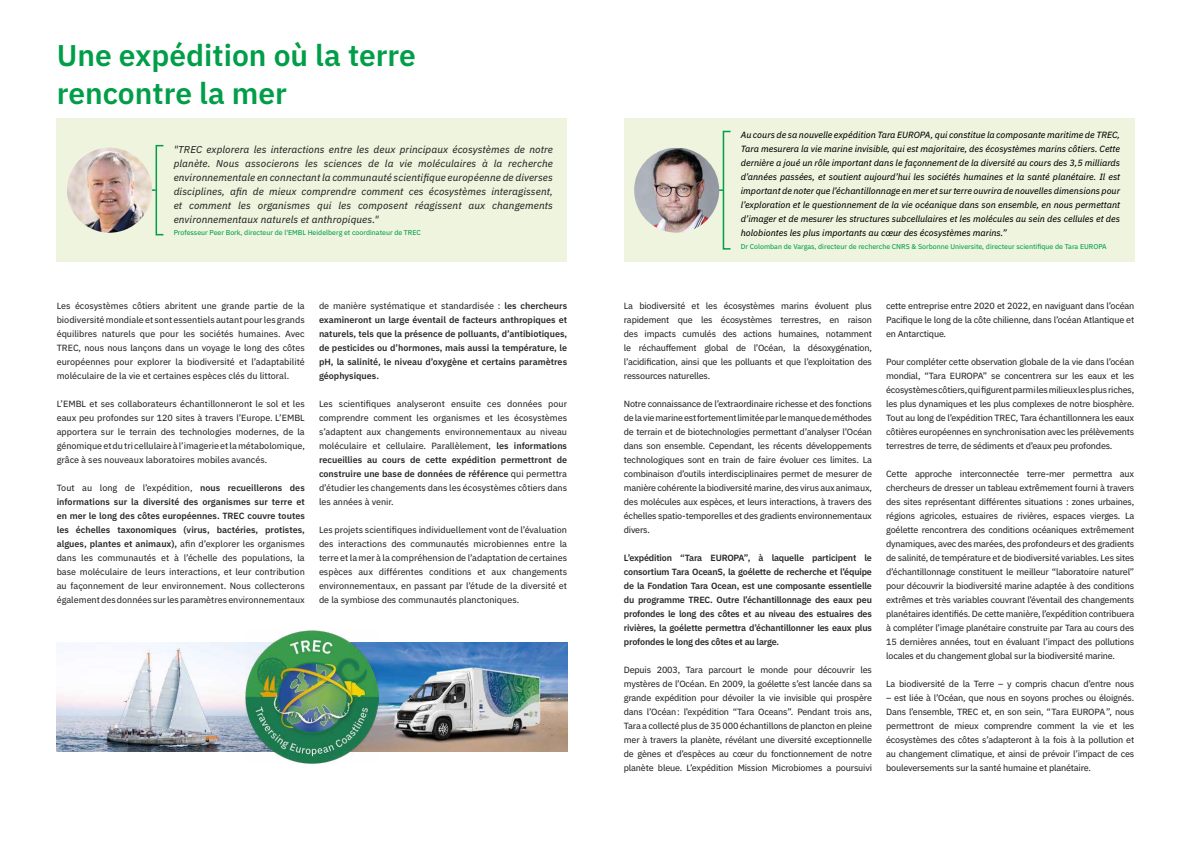
<style>
.page{position:relative;width:1191px;height:842px;background:#fff}
.page>*{position:absolute;margin:0;border:0;box-sizing:border-box;transform-origin:0 0}
.t1{font:600 30px/38px "IBM Plex Sans";color:#009e48}
.t2{font:italic 10px/14px "IBM Plex Sans Text";letter-spacing:.01em;color:#282827;text-align:justify}
.t3{font:9px/14px "IBM Plex Sans Text";letter-spacing:-.02em;color:#282827;text-align:justify}
.t4{font:600 9px/14px "IBM Plex Sans";color:#282827;text-align:justify}
.t5{font:italic 9px/14px "IBM Plex Sans Text";color:#000;text-align:justify}
.t6{font:9px/14px "IBM Plex Sans Text";color:#282827}
.t7{font:7px "IBM Plex Sans Text";color:#009e48}
.s1{font-family:"IBM Plex Sans";font-weight:600}
.s2{font-family:"IBM Plex Sans Text";font-weight:400}
</style>
<div class="page">
<div style="left:57px;top:119px;width:510px;height:143px;background:#eef4de"></div>
<div style="left:624px;top:119px;width:510px;height:143px;background:#eef4de"></div>
<div style="left:156px;top:145px;width:8px;height:90px;border:2px solid #009e48"></div>
<img style="left:67px;top:148px;width:85px;height:85px;border-radius:43px">
<div style="left:722px;top:131px;width:9px;height:119px;border:2px solid #009e48"></div>
<img style="left:634px;top:148px;width:85px;height:85px">
<img style="left:57px;top:642px;width:188px;height:110px">
<img style="left:378px;top:642px;width:189px;height:110px">
<img style="left:245px;top:631px;width:133px;height:133px">
<h1 class="t1" style="left:57px;top:34px;width:361px">Une expédition où la terre rencontre la mer</h1>
<p class="t2" style="left:174px;top:141px;width:381px">"TREC explorera les interactions entre les deux principaux écosystèmes de notre planète. Nous associerons les sciences de la vie moléculaires à la recherche environnementale en connectant la communauté scientifique européenne de diverses disciplines, afin de mieux comprendre comment ces écosystèmes interagissent, et comment les organismes qui les composent réagissent aux changements environnementaux naturels et anthropiques."</p>
<p class="t7" style="left:174px;top:227px;width:249px">Professeur Peer Bork, directeur de l'EMBL Heidelberg et coordinateur de TREC</p>
<p class="t3" style="left:57px;top:298px;width:250px">Les écosystèmes côtiers abritent une grande partie de la biodiversité mondiale et sont essentiels autant pour les grands équilibres naturels que pour les sociétés humaines. Avec TREC, nous nous lançons dans un voyage le long des côtes européennes pour explorer la biodiversité et l’adaptabilité moléculaire de la vie et certaines espèces clés du littoral.</p>
<p class="t3" style="left:57px;top:396px;width:250px">L’EMBL et ses collaborateurs échantillonneront le sol et les eaux peu profondes sur 120 sites à travers l’Europe. L’EMBL apportera sur le terrain des technologies modernes, de la génomique et du tri cellulaire à l’imagerie et la métabolomique, grâce à ses nouveaux laboratoires mobiles avancés.</p>
<p class="t6" style="left:57px;top:480px;width:250px">Tout au long de l’expédition, <span class="s1">nous recueillerons des</span></p>
<p class="t4" style="left:57px;top:494px;width:250px">informations sur la diversité des organismes sur terre et en mer le long des côtes européennes. TREC couvre toutes les échelles taxonomiques (virus, bactéries, protistes,</p>
<p class="t3" style="left:57px;top:536px;width:250px"><span class="s1">algues, plantes et animaux),</span> afin d’explorer les organismes dans les communautés et à l’échelle des populations, la base moléculaire de leurs interactions, et leur contribution au façonnement de leur environnement. Nous collecterons également des données sur les paramètres environnementaux</p>
<p class="t6" style="left:319px;top:298px;width:250px">de manière systématique et standardisée : <span class="s1">les chercheurs</span></p>
<p class="t4" style="left:319px;top:312px;width:250px">examineront un large éventail de facteurs anthropiques et naturels, tels que la présence de polluants, d’antibiotiques, de pesticides ou d’hormones, mais aussi la température, le pH, la salinité, le niveau d’oxygène et certains paramètres géophysiques.</p>
<p class="t3" style="left:319px;top:396px;width:250px">Les scientifiques analyseront ensuite ces données pour comprendre comment les organismes et les écosystèmes s’adaptent aux changements environnementaux au niveau moléculaire et cellulaire. Parallèlement, <span class="s1">les informations</span></p>
<p class="t4" style="left:319px;top:452px;width:250px">recueillies au cours de cette expédition permettront de construire une base de données de référence <span class="s2">qui permettra</span></p>
<p class="t6" style="left:319px;top:480px;width:250px">d’étudier les changements dans les écosystèmes côtiers dans les années à venir.</p>
<p class="t3" style="left:319px;top:522px;width:250px">Les projets scientifiques individuellement vont de l’évaluation des interactions des communautés microbiennes entre la terre et la mer à la compréhension de l’adaptation de certaines espèces aux différentes conditions et aux changements environnementaux, en passant par l’étude de la diversité et de la symbiose des communautés planctoniques.</p>
<p class="t5" style="left:741px;top:127px;width:381px">Au cours de sa nouvelle expédition Tara EUROPA, qui constitue la composante maritime de TREC, Tara mesurera la vie marine invisible, qui est majoritaire, des écosystèmes marins côtiers. Cette dernière a joué un rôle important dans le façonnement de la diversité au cours des 3,5 milliards d’années passées, et soutient aujourd’hui les sociétés humaines et la santé planétaire. Il est important de noter que l’échantillonnage en mer et sur terre ouvrira de nouvelles dimensions pour l’exploration et le questionnement de la vie océanique dans son ensemble, en nous permettant d’imager et de mesurer les structures subcellulaires et les molécules au sein des cellules et des holobiontes les plus importants au cœur des écosystèmes marins.”</p>
<p class="t7" style="left:741px;top:241px;width:367px">Dr Colomban de Vargas, directeur de recherche CNRS &amp; Sorbonne Universite, directeur scientifique de Tara EUROPA</p>
<p class="t3" style="left:624px;top:298px;width:250px">La biodiversité et les écosystèmes marins évoluent plus rapidement que les écosystèmes terrestres, en raison des impacts cumulés des actions humaines, notamment le réchauffement global de l’Océan, la désoxygénation, l’acidification, ainsi que les polluants et que l’exploitation des ressources naturelles.</p>
<p class="t3" style="left:624px;top:396px;width:250px">Notre connaissance de l’extraordinaire richesse et des fonctions de la vie marine est fortement limitée par le manque de méthodes de terrain et de biotechnologies permettant d’analyser l’Océan dans son ensemble. Cependant, les récents développements technologiques sont en train de faire évoluer ces limites. La combinaison d’outils interdisciplinaires permet de mesurer de manière cohérente la biodiversité marine, des virus aux animaux, des molécules aux espèces, et leurs interactions, à travers des échelles spatio-temporelles et des gradients environnementaux divers.</p>
<p class="t4" style="left:624px;top:550px;width:250px">L’expédition “Tara EUROPA”, à laquelle participent le consortium Tara OceanS, la goélette de recherche et l’équipe de la Fondation Tara Ocean, est une composante essentielle du programme TREC. Outre l’échantillonnage des eaux peu profondes le long des côtes et au niveau des estuaires des rivières, la goélette permettra d’échantillonner les eaux plus profondes le long des côtes et au large.</p>
<p class="t3" style="left:624px;top:662px;width:250px">Depuis 2003, Tara parcourt le monde pour découvrir les mystères de l’Océan. En 2009, la goélette s’est lancée dans sa grande expédition pour dévoiler la vie invisible qui prospère dans l’Océan: l’expédition “Tara Oceans”. Pendant trois ans, Tara a collecté plus de 35 000 échantillons de plancton en pleine mer à travers la planète, révélant une diversité exceptionnelle de gènes et d’espèces au cœur du fonctionnement de notre planète bleue. L’expédition Mission Microbiomes a poursuivi</p>
<p class="t3" style="left:886px;top:298px;width:250px">cette entreprise entre 2020 et 2022, en naviguant dans l’océan Pacifique le long de la côte chilienne, dans l’océan Atlantique et en Antarctique.</p>
<p class="t3" style="left:886px;top:354px;width:250px">Pour compléter cette observation globale de la vie dans l’océan mondial, “Tara EUROPA” se concentrera sur les eaux et les écosystèmes côtiers, qui figurent parmi les milieux les plus riches, les plus dynamiques et les plus complexes de notre biosphère.<br>Tout au long de l’expédition TREC, Tara échantillonnera les eaux côtières européennes en synchronisation avec les prélèvements terrestres de terre, de sédiments et d’eaux peu profondes.</p>
<p class="t3" style="left:886px;top:466px;width:250px">Cette approche interconnectée terre-mer permettra aux chercheurs de dresser un tableau extrêmement fourni à travers des sites représentant différentes situations : zones urbaines, régions agricoles, estuaires de rivières, espaces vierges. La goélette rencontrera des conditions océaniques extrêmement dynamiques, avec des marées, des profondeurs et des gradients de salinité, de température et de biodiversité variables. Les sites d’échantillonnage constituent le meilleur “laboratoire naturel” pour découvrir la biodiversité marine adaptée à des conditions extrêmes et très variables couvrant l’éventail des changements planétaires identifiés. De cette manière, l’expédition contribuera à compléter l’image planétaire construite par Tara au cours des 15 dernières années, tout en évaluant l’impact des pollutions locales et du changement global sur la biodiversité marine.</p>
<p class="t3" style="left:886px;top:676px;width:250px">La biodiversité de la Terre – y compris chacun d’entre nous</p>
<p class="t3" style="left:886px;top:690px;width:250px">– est liée à l’Océan, que nous en soyons proches ou éloignés.<br>Dans l’ensemble, TREC et, en son sein, “Tara EUROPA”, nous permettront de mieux comprendre comment la vie et les écosystèmes des côtes s’adapteront à la fois à la pollution et au changement climatique, et ainsi de prévoir l’impact de ces bouleversements sur la santé humaine et planétaire.</p>
</div>
